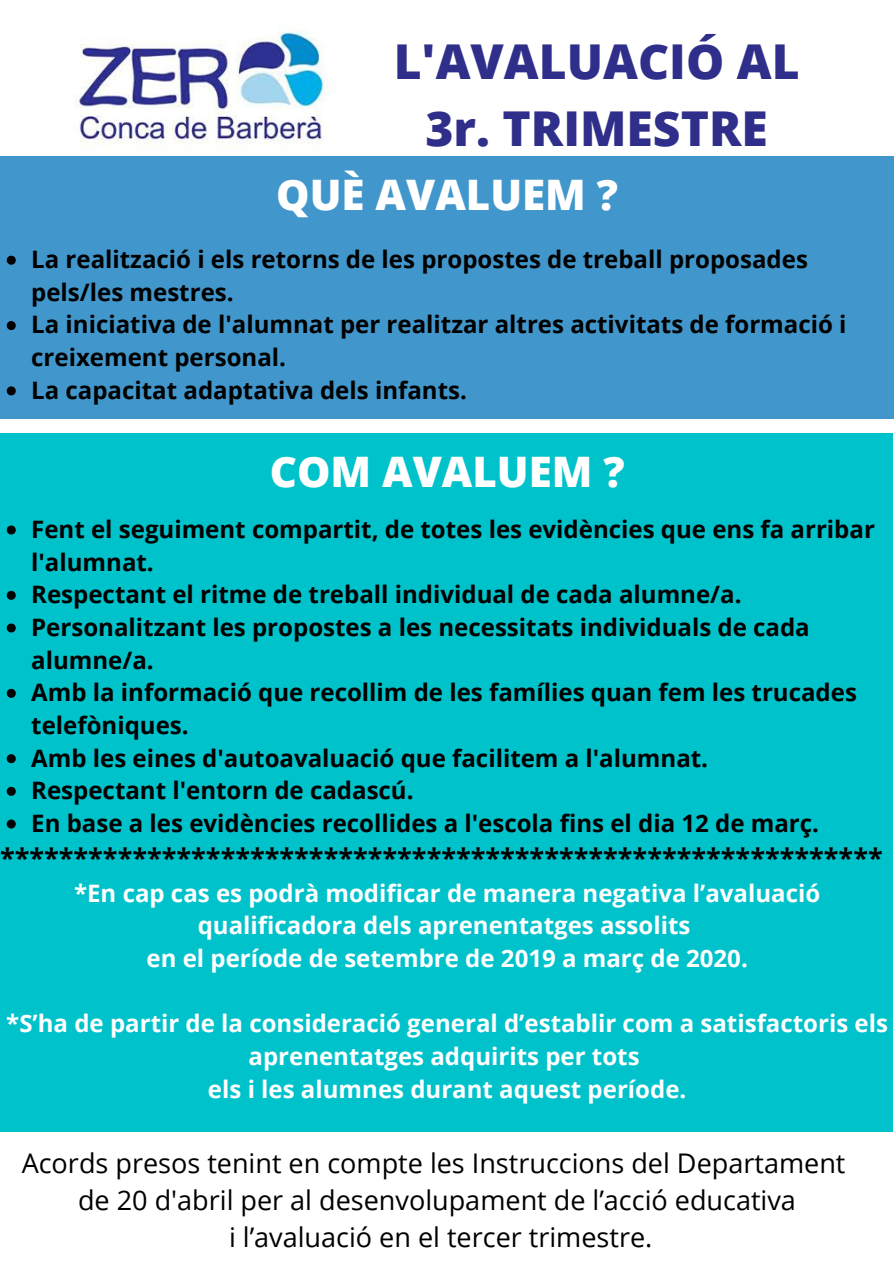
<style>
.page{position:relative;width:894px;height:1264px;background:#fff}
.page>*{position:absolute;margin:0;border:0;box-sizing:border-box;transform-origin:0 0}
.t1{font:800 48px/66.4px "Open Sans";color:#2f2f8b;text-align:center}
.t2{font:800 42px "Open Sans";color:#fff}
.t3{font:27px/37.2px "Open Sans";color:#000;text-align:center}
.t4{font:700 27px "Open Sans";color:#000}
.t5{font:700 24px/32.7px "Open Sans";color:#000}
.t6{font:700 24px/32.7px "Open Sans";color:#fff;text-align:center}
</style>
<div class="page">
<img style="left:74px;top:23px;width:254px;height:128px">
<div style="left:0;top:156px;width:893px;height:262px;background:#4197cc"></div>
<div style="left:0;top:433px;width:892px;height:698px;background:#00c2cb"></div>
<svg style="left:7px;top:525px;width:9px;height:9px"></svg>
<svg style="left:7px;top:591px;width:9px;height:9px"></svg>
<svg style="left:7px;top:623px;width:9px;height:9px"></svg>
<svg style="left:7px;top:689px;width:9px;height:9px"></svg>
<svg style="left:7px;top:754px;width:9px;height:9px"></svg>
<svg style="left:7px;top:786px;width:9px;height:9px"></svg>
<svg style="left:7px;top:819px;width:9px;height:9px"></svg>
<svg style="left:7px;top:256px;width:9px;height:9px"></svg>
<svg style="left:7px;top:321px;width:9px;height:9px"></svg>
<svg style="left:7px;top:386px;width:9px;height:9px"></svg>
<h1 class="t1" style="left:393px;top:27px;width:407px">L'AVALUACIÓ AL<br>3r. TRIMESTRE</h1>
<h2 class="t2" style="left:276px;top:165px;width:343px">QUÈ AVALUEM ?</h2>
<p class="t5" style="left:31px;top:242px;width:816px">La realització i els retorns de les propostes de treball proposades pels/les mestres.<br>La iniciativa de l'alumnat per realitzar altres activitats de formació i creixement personal.<br>La capacitat adaptativa dels infants.</p>
<h2 class="t2" style="left:270px;top:442px;width:356px">COM AVALUEM ?</h2>
<p class="t5" style="left:31px;top:512px;width:844px">Fent el seguiment compartit, de totes les evidències que ens fa arribar l'alumnat.<br>Respectant el ritme de treball individual de cada alumne/a.<br>Personalitzant les propostes a les necessitats individuals de cada alumne/a.<br>Amb la informació que recollim de les famílies quan fem les trucades telefòniques.<br>Amb les eines d'autoavaluació que facilitem a l'alumnat.<br>Respectant l'entorn de cadascú.<br>En base a les evidències recollides a l'escola fins el dia 12 de març.</p>
<p class="t4" style="left:0;top:839px;width:884px">************************************************************</p>
<p class="t6" style="left:74px;top:876px;width:747px">*En cap cas es podrà modificar de manera negativa l’avaluació qualificadora dels aprenentatges assolits<br>en el període de setembre de 2019 a març de 2020.</p>
<p class="t6" style="left:6px;top:1006px;width:883px">*S’ha de partir de la consideració general d’establir com a satisfactoris els aprenentatges adquirits per tots<br>els i les alumnes durant aquest període.</p>
<p class="t3" style="left:22px;top:1143px;width:825px">Acords presos tenint en compte les Instruccions del Departament de 20 d'abril per al desenvolupament de l’acció educativa<br>i l’avaluació en el tercer trimestre.</p>
</div>
